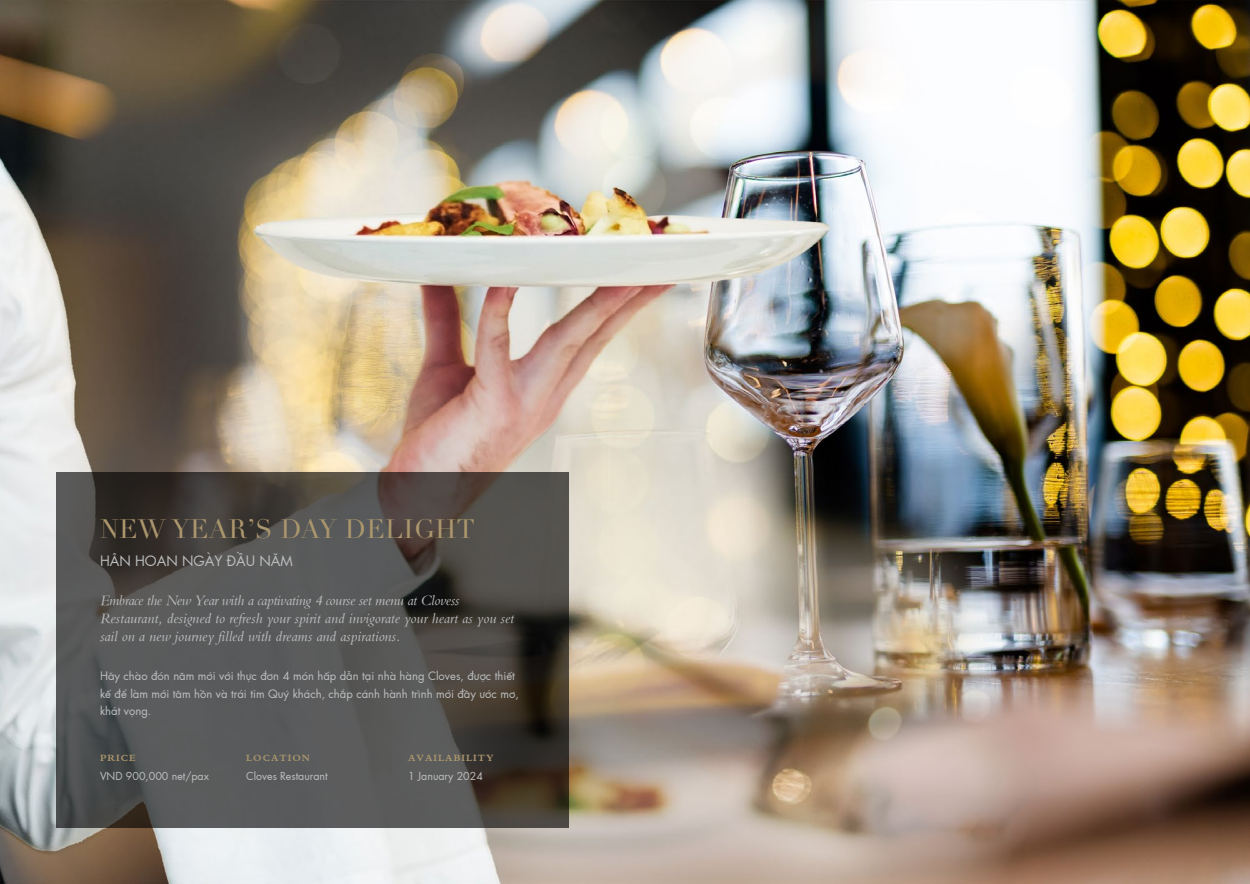
<style>
.page{position:relative;width:1250px;height:884px;background:#fff}
.page>*{position:absolute;margin:0;border:0;box-sizing:border-box;transform-origin:0 0}
.t1{font:26.25px "Didot LT Pro";letter-spacing:.01em;color:#ab966d}
.t2{font:italic 15px/18px "SFU Bembo";color:#bcbec0}
.t3{font:300 13.75px "SFU Futura";color:#bcbec0}
.t4{font:300 11.25px/17.5px "SFU Futura";color:#bcbec0}
.t5{font:300 10.62px "SFU Futura";color:#bcbec0}
.t6{font:700 10px "SFU Bembo";letter-spacing:.1em;color:#ab966d}
</style>
<div class="page">
<img style="left:0;top:0;width:1250px;height:884px">
<svg style="left:56px;top:472px;width:513px;height:356px;background:#4e4c4a"></svg>
<h1 class="t1" style="left:100px;top:513px;width:376px">NEW YEAR’S DAY DELIGHT</h1>
<p class="t3" style="left:100px;top:549px;width:194px">HÂN HOAN NGÀY ĐẦU NĂM</p>
<p class="t2" style="left:100px;top:589px;width:416px">Embrace the New Year with a captivating 4 course set menu at Clovess<br>Restaurant, designed to refresh your spirit and invigorate your heart as you set sail on a new journey filled with dreams and aspirations.</p>
<p class="t4" style="left:100px;top:666px;width:420px">Hãy chào đón năm mới với thực đơn 4 món hấp dẫn tại nhà hàng Cloves, được thiết kế để làm mới tâm hồn và trái tim Quý khách, chắp cánh hành trình mới đầy ước mơ, khát vọng.</p>
<p class="t6" style="left:100px;top:750px;width:37px">PRICE</p>
<p class="t5" style="left:100px;top:768px;width:111px">VND 900,000 net/pax</p>
<p class="t6" style="left:246px;top:750px;width:65px">LOCATION</p>
<p class="t5" style="left:246px;top:768px;width:83px">Cloves Restaurant</p>
<p class="t6" style="left:408px;top:750px;width:87px">AVAILABILITY</p>
<p class="t5" style="left:408px;top:768px;width:76px">1 January 2024</p>
</div>
